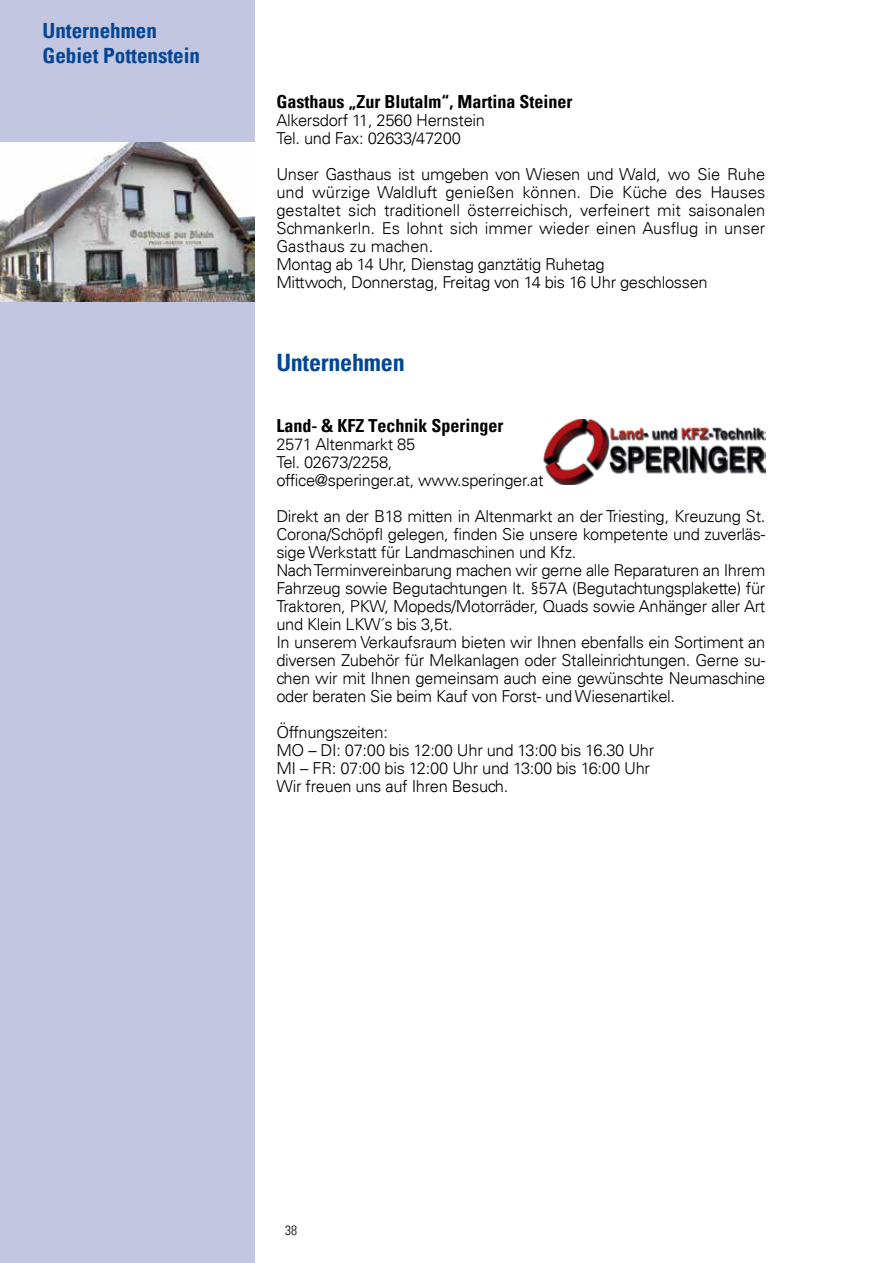
<style>
.page{position:relative;width:893px;height:1263px;background:#fff}
.page>*{position:absolute;margin:0;border:0;box-sizing:border-box;transform-origin:0 0}
.t1{font:700 condensed 24px "Univers";letter-spacing:-.01em;color:#034694}
.t2{font:700 condensed 21px/25.2px "Univers";color:#034694}
.t3{font:700 condensed 18px "Univers";color:#000}
.t4{font:300 16.5px/18px "Univers";letter-spacing:-.02em;color:#000}
.t5{font:300 16.5px/18px "Univers";color:#000}
.t6{font:300 condensed 13.5px "Univers LT";color:#000}
</style>
<div class="page">
<div style="left:0;top:0;width:255px;height:1263px;background:#c2c6e1"></div>
<img style="left:0;top:142px;width:255px;height:160px">
<img style="left:543px;top:420px;width:222px;height:65px">
<p class="t2" style="left:43px;top:18px;width:159px">Unternehmen<br>Gebiet Pottenstein</p>
<p class="t3" style="left:276px;top:91px;width:297px">Gasthaus „Zur Blutalm“, Martina Steiner</p>
<p class="t4" style="left:276px;top:111px;width:210px">Alkersdorf 11, 2560 Hernstein<br>Tel. und Fax: 02633/47200</p>
<p class="t5" style="left:276px;top:165px;width:490px">Unser Gasthaus ist umgeben von Wiesen und Wald, wo Sie Ruhe und würzige Waldluft genießen können. Die Küche des Hauses gestaltet sich traditionell österreichisch, verfeinert mit saisonalen Schmankerln. Es lohnt sich immer wieder einen Ausflug in unser Gasthaus zu machen.<br>Montag ab 14 Uhr, Dienstag ganztätig Ruhetag<br>Mittwoch, Donnerstag, Freitag von 14 bis 16 Uhr geschlossen</p>
<h1 class="t1" style="left:276px;top:347px;width:130px">Unternehmen</h1>
<p class="t3" style="left:276px;top:415px;width:228px">Land- &amp; KFZ Technik Speringer</p>
<p class="t4" style="left:276px;top:435px;width:269px">2571 Altenmarkt 85<br>Tel. 02673/2258,<br>office@speringer.at, www.speringer.at</p>
<p class="t4" style="left:276px;top:507px;width:491px">Direkt an der B18 mitten in Altenmarkt an der Triesting, Kreuzung St.<br>Corona/Schöpfl gelegen, finden Sie unsere kompetente und zuverläs&shy;sige Werkstatt für Landmaschinen und Kfz.<br>Nach Terminvereinbarung machen wir gerne alle Reparaturen an Ihrem Fahrzeug sowie Begutachtungen lt. §57A (Begutachtungsplakette) für Traktoren, PKW, Mopeds/Motorräder, Quads sowie Anhänger aller Art und Klein LKW´s bis 3,5t.<br>In unserem Verkaufsraum bieten wir Ihnen ebenfalls ein Sortiment an diversen Zubehör für Melkanlagen oder Stalleinrichtungen. Gerne su&shy;chen wir mit Ihnen gemeinsam auch eine gewünschte Neumaschine oder beraten Sie beim Kauf von Forst- und Wiesenartikel.</p>
<p class="t4" style="left:276px;top:723px;width:379px">Öffnungszeiten:<br>MO – DI: 07:00 bis 12:00 Uhr und 13:00 bis 16.30 Uhr MI – FR: 07:00 bis 12:00 Uhr und 13:00 bis 16:00 Uhr Wir freuen uns auf Ihren Besuch.</p>
<p class="t6" style="left:285px;top:1222px;width:13px">38</p>
</div>
